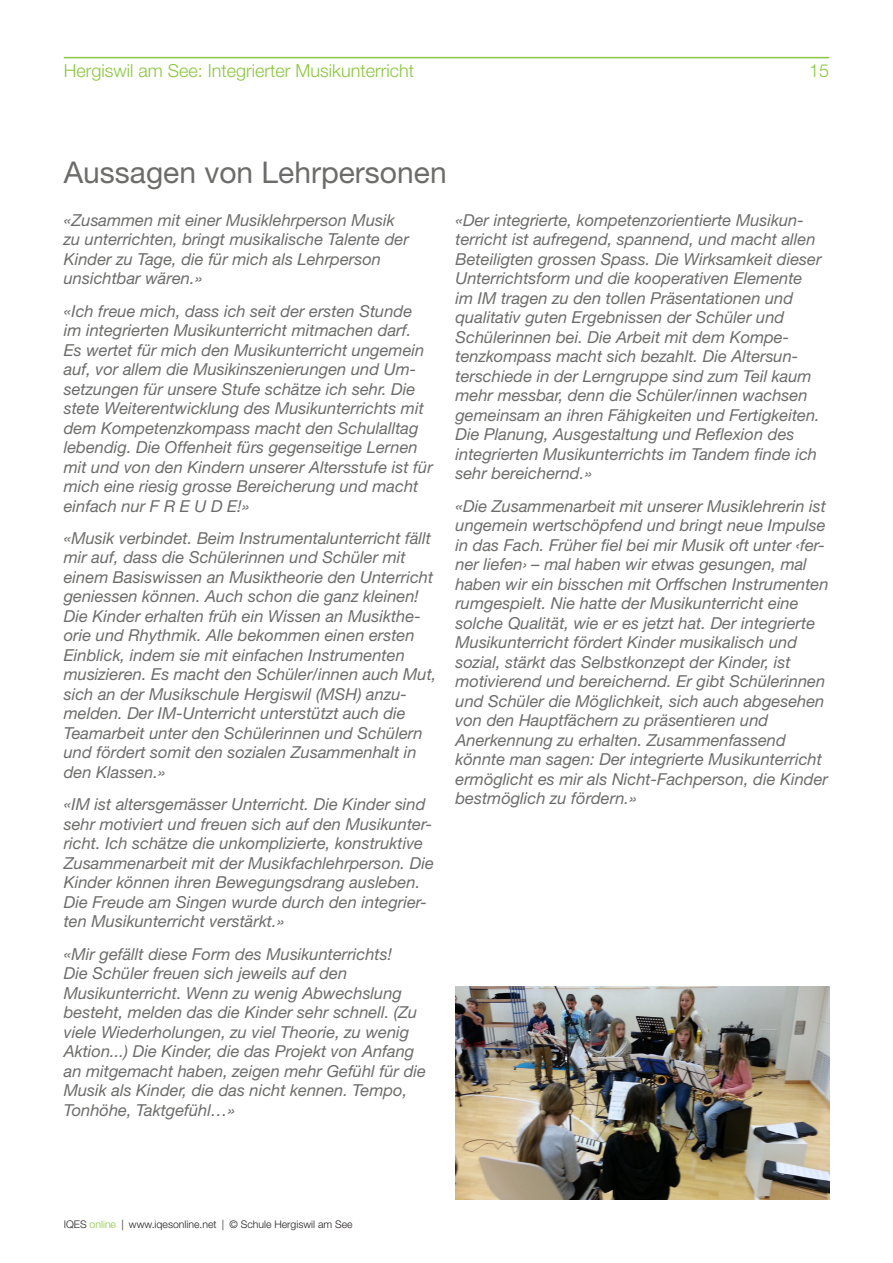
<style>
.page{position:relative;width:893px;height:1263px;background:#fff}
.page>*{position:absolute;margin:0;border:0;box-sizing:border-box;transform-origin:0 0}
.Titel_2{font:30px "Helvetica Neue LT Pro";color:#6c6d6b}
.t1{font:300 18px "Helvetica Neue LT Pro";color:#8bc63e}
.Aussage_zitiert{font:italic 16.5px/19.5px "Helvetica Neue LT Pro";color:#6c6d6b}
.t2{font:300 10.5px "Helvetica Neue LT Pro";color:#231f20}
.s1{color:#8bc63e}
</style>
<div class="page">
<hr style="left:64px;top:57px;width:765px;height:1px;background:#8bc63e">
<img style="left:455px;top:986px;width:374px;height:213px">
<p class="t1" style="left:64px;top:59px;width:352px">Hergiswil am See: Integrierter Musikunterricht</p>
<p class="t1" style="left:809px;top:59px;width:22px">15</p>
<p class="Titel_2" style="left:64px;top:154px;width:384px">Aussagen von Lehrpersonen</p>
<p class="Aussage_zitiert" style="left:64px;top:210px;width:347px">«Zusammen mit einer Musiklehrperson Musik zu unterrichten, bringt musikalische Talente der Kinder zu Tage, die für mich als Lehrperson unsichtbar wären.»</p>
<p class="Aussage_zitiert" style="left:64px;top:301px;width:371px">«Ich freue mich, dass ich seit der ersten Stunde im integrierten Musikunterricht mitmachen darf.<br>Es wertet für mich den Musikunterricht ungemein auf, vor allem die Musikinszenierungen und Um&shy;setzungen für unsere Stufe schätze ich sehr. Die stete Weiterentwicklung des Musikunterrichts mit dem Kompetenzkompass macht den Schulalltag lebendig. Die Offenheit fürs gegenseitige Lernen mit und von den Kindern unserer Altersstufe ist für mich eine riesig grosse Bereicherung und macht einfach nur F R E U D E!»</p>
<p class="Aussage_zitiert" style="left:64px;top:528px;width:374px">«Musik verbindet. Beim Instrumentalunterricht fällt mir auf, dass die Schülerinnen und Schüler mit einem Basiswissen an Musiktheorie den Unterricht geniessen können. Auch schon die ganz kleinen!<br>Die Kinder erhalten früh ein Wissen an Musikthe&shy;orie und Rhythmik. Alle bekommen einen ersten Einblick, indem sie mit einfachen Instrumenten musizieren. Es macht den Schüler/innen auch Mut, sich an der Musikschule Hergiswil (MSH) anzu&shy;melden. Der IM-Unterricht unterstützt auch die Teamarbeit unter den Schülerinnen und Schülern und fördert somit den sozialen Zusammenhalt in den Klassen.»</p>
<p class="Aussage_zitiert" style="left:64px;top:794px;width:372px">«IM ist altersgemässer Unterricht. Die Kinder sind sehr motiviert und freuen sich auf den Musikunter&shy;richt. Ich schätze die unkomplizierte, konstruktive Zusammenarbeit mit der Musikfachlehrperson. Die Kinder können ihren Bewegungsdrang ausleben.<br>Die Freude am Singen wurde durch den integrier&shy;ten Musikunterricht verstärkt.»</p>
<p class="Aussage_zitiert" style="left:64px;top:943px;width:364px">«Mir gefällt diese Form des Musikunterrichts!<br>Die Schüler freuen sich jeweils auf den Musikunterricht. Wenn zu wenig Abwechslung besteht, melden das die Kinder sehr schnell. (Zu viele Wiederholungen, zu viel Theorie, zu wenig Aktion...) Die Kinder, die das Projekt von Anfang an mitgemacht haben, zeigen mehr Gefühl für die Musik als Kinder, die das nicht kennen. Tempo, Tonhöhe, Taktgefühl…»</p>
<p class="Aussage_zitiert" style="left:455px;top:210px;width:368px">«Der integrierte, kompetenzorientierte Musikun&shy;terricht ist aufregend, spannend, und macht allen Beteiligten grossen Spass. Die Wirksamkeit dieser Unterrichtsform und die kooperativen Elemente im IM tragen zu den tollen Präsentationen und qualitativ guten Ergebnissen der Schüler und Schülerinnen bei. Die Arbeit mit dem Kompe&shy;tenzkompass macht sich bezahlt. Die Altersun&shy;terschiede in der Lerngruppe sind zum Teil kaum mehr messbar, denn die Schüler/innen wachsen gemeinsam an ihren Fähigkeiten und Fertigkeiten.<br>Die Planung, Ausgestaltung und Reflexion des integrierten Musikunterrichts im Tandem finde ich sehr bereichernd.»</p>
<p class="Aussage_zitiert" style="left:455px;top:496px;width:375px">«Die Zusammenarbeit mit unserer Musiklehrerin ist ungemein wertschöpfend und bringt neue Impulse in das Fach. Früher fiel bei mir Musik oft unter ‹fer&shy;ner liefen› – mal haben wir etwas gesungen, mal haben wir ein bisschen mit Orffschen Instrumenten rumgespielt. Nie hatte der Musikunterricht eine solche Qualität, wie er es jetzt hat. Der integrierte Musikunterricht fördert Kinder musikalisch und sozial, stärkt das Selbstkonzept der Kinder, ist motivierend und bereichernd. Er gibt Schülerinnen und Schüler die Möglichkeit, sich auch abgesehen von den Hauptfächern zu präsentieren und Anerkennung zu erhalten. Zusammenfassend könnte man sagen: Der integrierte Musikunterricht ermöglicht es mir als Nicht-Fachperson, die Kinder bestmöglich zu fördern.»</p>
<p class="t2" style="left:64px;top:1218px;width:290px">IQES <span class="s1">online</span> | www.iqesonline.net | © Schule Hergiswil am See</p>
</div>
